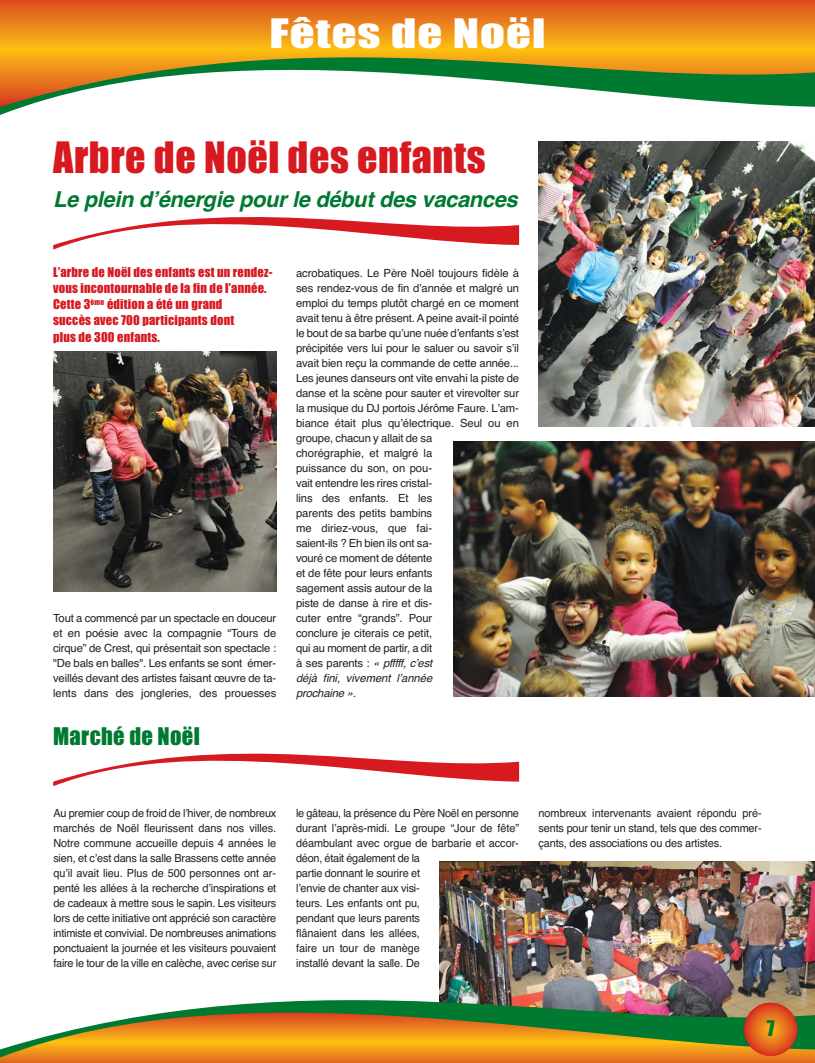
<style>
.page{position:relative;width:815px;height:1063px;background:#fff}
.page>*{position:absolute;margin:0;border:0;box-sizing:border-box;transform-origin:0 0}
.t1{font:40px "Impact";letter-spacing:.015em;color:#d71920}
.t2{font:37.5px "Impact";letter-spacing:.02em;color:#fff;scale:1.3 1}
.t3{font:22.5px "Impact";letter-spacing:.015em;color:#007931}
.t4{font:italic 700 21.88px "Helvetica";color:#007931}
.t5{font:20px "Impact";color:#007931}
.t6{font:12.5px/16.2px "Impact";letter-spacing:.015em;color:#d71920}
.t7{font:11.25px/15px "Helvetica";letter-spacing:-.015em;color:#231f20;text-align:justify}
.s1{font-style:italic}
</style>
<div class="page">
<img style="left:439px;top:862px;width:376px;height:138px">
<svg style="left:0;top:0;width:815px;height:57px;background:#ed8b19"></svg>
<svg style="left:0;top:57px;width:815px;height:58px"></svg>
<svg style="left:0;top:1058px;width:815px;height:5px;background:#e56f1e"></svg>
<svg style="left:0;top:1000px;width:815px;height:58px;background:#ac9643"></svg>
<svg style="left:744px;top:1003px;width:53px;height:53px;background:#e2601e"></svg>
<svg style="left:53px;top:217px;width:466px;height:32px"></svg>
<svg style="left:53px;top:754px;width:466px;height:32px"></svg>
<img style="left:539px;top:142px;width:276px;height:285px">
<img style="left:53px;top:352px;width:223px;height:240px">
<img style="left:454px;top:442px;width:361px;height:255px">
<h2 class="t2" style="left:270px;top:22px;width:214px">Fêtes de Noël</h2>
<h1 class="t1" style="left:53px;top:145px;width:434px">Arbre de Noël des enfants</h1>
<h3 class="t4" style="left:53px;top:191px;width:470px">Le plein dʼénergie pourle débutdes vacances</h3>
<p class="t6" style="left:53px;top:265px;width:221px">L’arbre de Noël des enfants est un rendez&shy;vous incontournable de la fin de l’année.<br>Cette 3<sup>ème</sup> édition a été un grand<br>succès avec 700 participants dont<br>plus de 300 enfants.</p>
<p class="t7" style="left:53px;top:611px;width:225px">Tout a commencé par un spectacle en douceur et en poésie avec la compagnie “Tours de cirque” de Crest, qui présentait son spectacle : "De bals en balles". Les enfants se sont émer&shy;veillés devant des artistes faisant œuvre de ta&shy;lents dans des jongleries, des prouesses</p>
<h3 class="t3" style="left:53px;top:728px;width:148px">Marché de Noël</h3>
<p class="t7" style="left:296px;top:266px;width:225px">acrobatiques. Le Père Noël toujours fidèle à ses rendez-vous de fin dʼannée et malgré un emploi du temps plutôt chargé en ce moment avait tenu à être présent. A peine avait-il pointé le bout de sa barbe quʼune nuée dʼenfants sʼest précipitée vers lui pour le saluer ou savoir sʼil avait bien reçu la commande de cette année...<br>Les jeunes danseurs ont vite envahi la piste de danse et la scène pour sauter et virevolter sur la musique du DJ portois Jérôme Faure. Lʼam&shy;biance était plus quʼélectrique. Seul ou en</p>
<p class="t7" style="left:296px;top:431px;width:140px;text-align:left">groupe, chacun y allait de sa chorégraphie, et malgré la puissance du son, on pou&shy;vait entendre les rires cristal&shy;lins des enfants. Et les parents des petits bambins me diriez-vous, que fai&shy;saient-ils ? Eh bien ils ont sa&shy;vouré ce moment de détente et de fête pour leurs enfants sagement assis autour de la piste de danse à rire et dis&shy;cuter entre “grands”. Pour conclure je citerais ce petit, qui au moment de partir, a dit à s e s p a r e n t s : <span class="s1">« pfffff, cʼest déjà fini, vivement lʼannée prochaine »</span>.</p>
<p class="t7" style="left:53px;top:806px;width:225px">Au premier coup de froid de lʼhiver, de nombreux marchés de Noël fleurissent dans nos villes.<br>Notre commune accueille depuis 4 années le sien, et cʼest dans la salle Brassens cette année quʼil avait lieu. Plus de 500 personnes ont ar&shy;penté les allées à la recherche dʼinspirations et de cadeaux à mettre sous le sapin. Les visiteurs lors de cette initiative ont apprécié son caractère intimiste et convivial. De nombreuses animations ponctuaient la journée et les visiteurs pouvaient faire le tour de la ville en calèche, avec cerise sur</p>
<p class="t7" style="left:296px;top:806px;width:224px">le gâteau, la présence du Père Noël en personne durant lʼaprès-midi. Le groupe “Jour de fête” déambulant avec orgue de barbarie et accor-</p>
<p class="t7" style="left:539px;top:806px;width:225px">nombreux intervenants avaient répondu pré&shy;sents pour tenir un stand, tels que des commer&shy;çants, des associations ou des artistes.</p>
<p class="t7" style="left:296px;top:851px;width:125px">déon, était également de la partie donnant le sourire et lʼenvie de chanter aux visi&shy;teurs. Les enfants ont pu, pendant que leurs parents flânaient dans les allées, faire un tour de manège installé devant la salle. De</p>
<h3 class="t5" style="left:767px;top:1022px;width:9px">7</h3>
</div>
